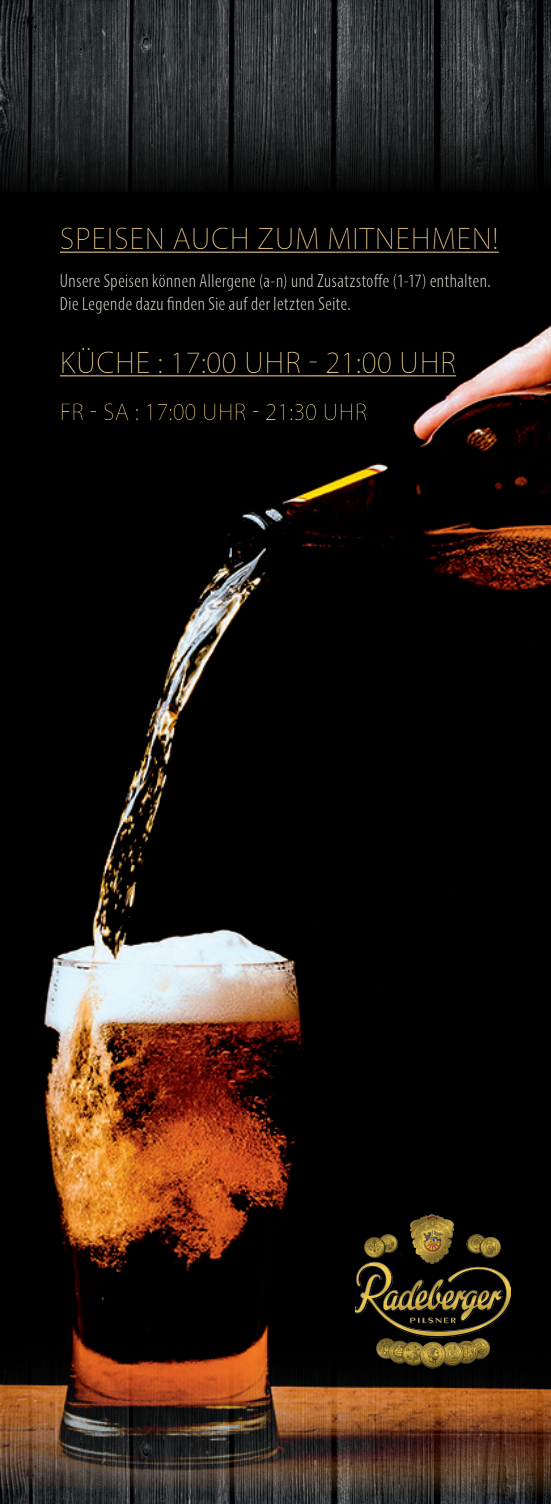
<style>
.page{position:relative;width:551px;height:1504px;background:#fff}
.page>*{position:absolute;margin:0;border:0;box-sizing:border-box;transform-origin:0 0}
.t1{font:300 31.5px "Myriad Pro";letter-spacing:.02em;color:#d2b57d}
.t2{font:300 24.5px "Myriad Pro";letter-spacing:.02em;color:#d2b57d}
.t3{font:condensed 19.25px/23.1px "Myriad Pro";color:#c0bab0}
</style>
<div class="page">
<img style="left:0;top:191px;width:551px;height:1156px">
<div style="left:47px;top:217px;width:468px;height:225px;background:#000"></div>
<div style="left:354px;top:1212px;width:157px;height:156px;background:#231f20;opacity:.5"></div>
<img style="left:0;top:0;width:551px;height:191px">
<img style="left:0;top:1347px;width:551px;height:156px">
<h1 class="t1" style="left:60px;top:219px;width:440px">SPEISEN AUCH ZUM MITNEHMEN!</h1>
<p class="t3" style="left:60px;top:269px;width:433px">Unsere Speisen können Allergene (a-n) und Zusatzstoffe (1-17) enthalten.<br>Die Legende dazu finden Sie auf der letzten Seite.</p>
<h1 class="t1" style="left:60px;top:343px;width:397px">KÜCHE : 17:00 UHR - 21:00 UHR</h1>
<p class="t2" style="left:60px;top:397px;width:309px">FR - SA : 17:00 UHR - 21:30 UHR</p>
</div>
